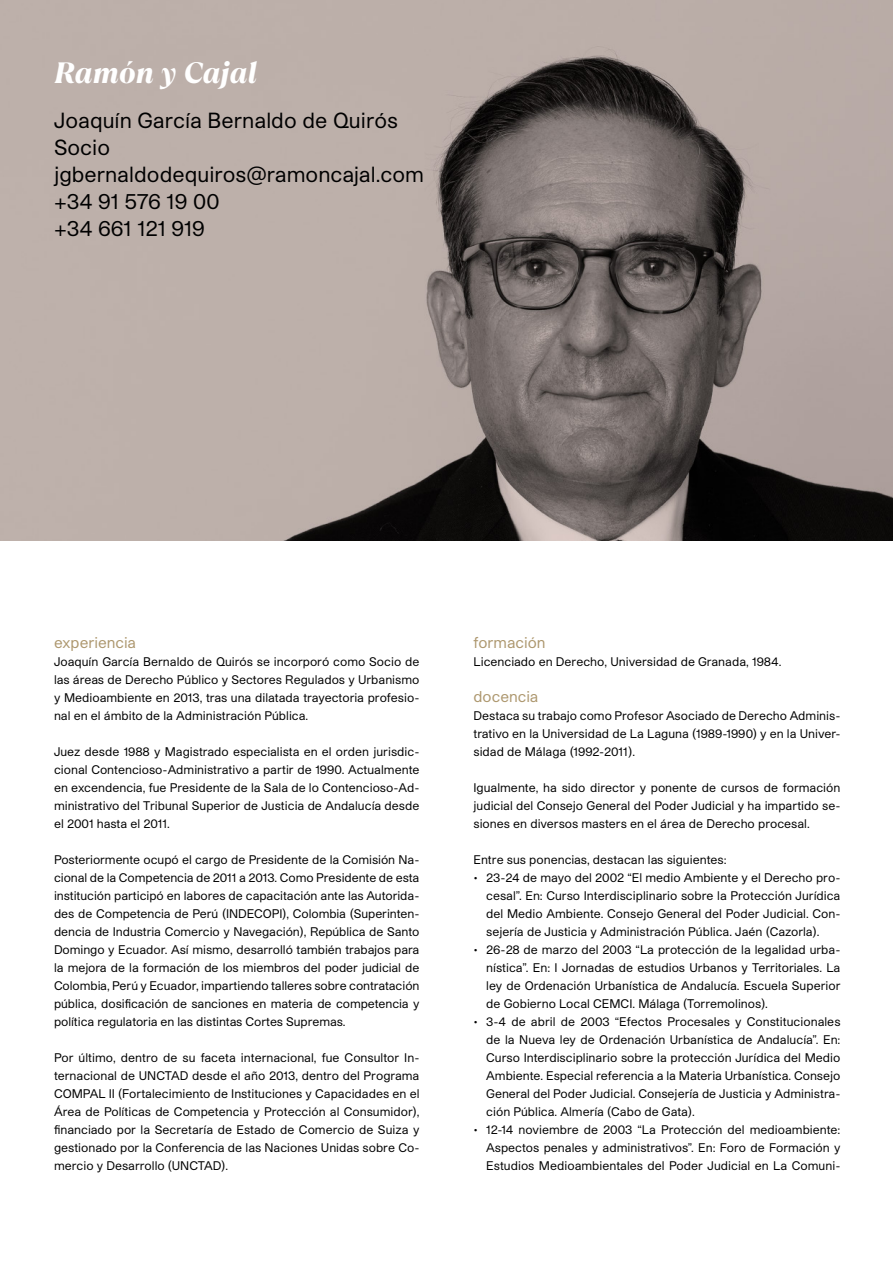
<style>
.page{position:relative;width:893px;height:1263px;background:#fff}
.page>*{position:absolute;margin:0;border:0;box-sizing:border-box;transform-origin:0 0}
.t1{font:italic 800 29.4px "TT Ramillas";color:#fff}
.t2{font:21px/27px "Studio Pro";color:#000}
.t3{font:15px "Studio Pro";color:#ad976e}
.t4{font:12px/18px "Studio Pro";color:#000;text-align:justify}
</style>
<div class="page">
<img style="left:0;top:0;width:893px;height:540px">
<h1 class="t1" style="left:54px;top:54px;width:205px">Ramón y Cajal</h1>
<h2 class="t2" style="left:54px;top:106px;width:372px">Joaquín García Bernaldo de Quirós<br>Socio jgbernaldodequiros@ramoncajal.com +34 91 576 19 00<br>+34 661 121 919</h2>
<p class="t3" style="left:54px;top:633px;width:84px">experiencia</p>
<p class="t4" style="left:54px;top:652px;width:367px">Joaquín García Bernaldo de Quirós se incorporó como Socio de las áreas de Derecho Público y Sectores Regulados y Urbanismo y Medioambiente en 2013, tras una dilatada trayectoria profesio&shy;nal en el ámbito de la Administración Pública.</p>
<p class="t4" style="left:54px;top:742px;width:367px">Juez desde 1988 y Magistrado especialista en el orden jurisdic&shy;cional Contencioso-Administrativo a partir de 1990. Actualmente en excendencia, fue Presidente de la Sala de lo Contencioso-Ad&shy;ministrativo del Tribunal Superior de Justicia de Andalucía desde el 2001 hasta el 2011.</p>
<p class="t4" style="left:54px;top:850px;width:367px">Posteriormente ocupó el cargo de Presidente de la Comisión Na&shy;cional de la Competencia de 2011 a 2013. Como Presidente de esta institución participó en labores de capacitación ante las Autorida&shy;des de Competencia de Perú (INDECOPI), Colombia (Superinten&shy;dencia de Industria Comercio y Navegación), República de Santo Domingo y Ecuador. Así mismo, desarrolló también trabajos para la mejora de la formación de los miembros del poder judicial de Colombia, Perú y Ecuador, impartiendo talleres sobre contratación pública, dosificación de sanciones en materia de competencia y política regulatoria en las distintas Cortes Supremas.</p>
<p class="t4" style="left:54px;top:1048px;width:367px">Por último, dentro de su faceta internacional, fue Consultor In&shy;ternacional de UNCTAD desde el año 2013, dentro del Programa COMPAL II (Fortalecimiento de Instituciones y Capacidades en el Área de Políticas de Competencia y Protección al Consumidor), financiado por la Secretaría de Estado de Comercio de Suiza y gestionado por la Conferencia de las Naciones Unidas sobre Co&shy;mercio y Desarrollo (UNCTAD).</p>
<p class="t3" style="left:473px;top:633px;width:74px">formación</p>
<p class="t4" style="left:473px;top:652px;width:310px">Licenciado en Derecho, Universidad de Granada, 1984.</p>
<p class="t3" style="left:473px;top:687px;width:66px">docencia</p>
<p class="t4" style="left:473px;top:706px;width:368px">Destaca su trabajo como Profesor Asociado de Derecho Adminis&shy;trativo en la Universidad de La Laguna (1989-1990) y en la Univer&shy;sidad de Málaga (1992-2011).</p>
<p class="t4" style="left:473px;top:778px;width:368px">Igualmente, ha sido director y ponente de cursos de formación judicial del Consejo General del Poder Judicial y ha impartido se&shy;siones en diversos masters en el área de Derecho procesal.</p>
<p class="t4" style="left:473px;top:850px;width:255px">Entre sus ponencias, destacan las siguientes:</p>
<p class="t4" style="left:486px;top:868px;width:356px;text-indent:-13px">• 23-24 de mayo del 2002 “El medio Ambiente y el Derecho pro&shy;cesal”. En: Curso Interdisciplinario sobre la Protección Jurídica del Medio Ambiente. Consejo General del Poder Judicial. Con&shy;sejería de Justicia y Administración Pública. Jaén (Cazorla).</p>
<p class="t4" style="left:486px;top:940px;width:356px;text-indent:-13px">• 26-28 de marzo del 2003 “La protección de la legalidad urba&shy;nística”. En: I Jornadas de estudios Urbanos y Territoriales. La ley de Ordenación Urbanística de Andalucía. Escuela Superior de Gobierno Local CEMCI. Málaga (Torremolinos).</p>
<p class="t4" style="left:486px;top:1012px;width:356px;text-indent:-13px">• 3-4 de abril de 2003 “Efectos Procesales y Constitucionales de la Nueva ley de Ordenación Urbanística de Andalucía”. En:<br>Curso Interdisciplinario sobre la protección Jurídica del Medio Ambiente. Especial referencia a la Materia Urbanística. Consejo General del Poder Judicial. Consejería de Justicia y Administra&shy;ción Pública. Almería (Cabo de Gata).</p>
<p class="t4" style="left:486px;top:1120px;width:356px;text-indent:-13px">• 12-14 noviembre de 2003 “La Protección del medioambiente:<br>Aspectos penales y administrativos”. En: Foro de Formación y Estudios Medioambientales del Poder Judicial en La Comuni-</p>
</div>
